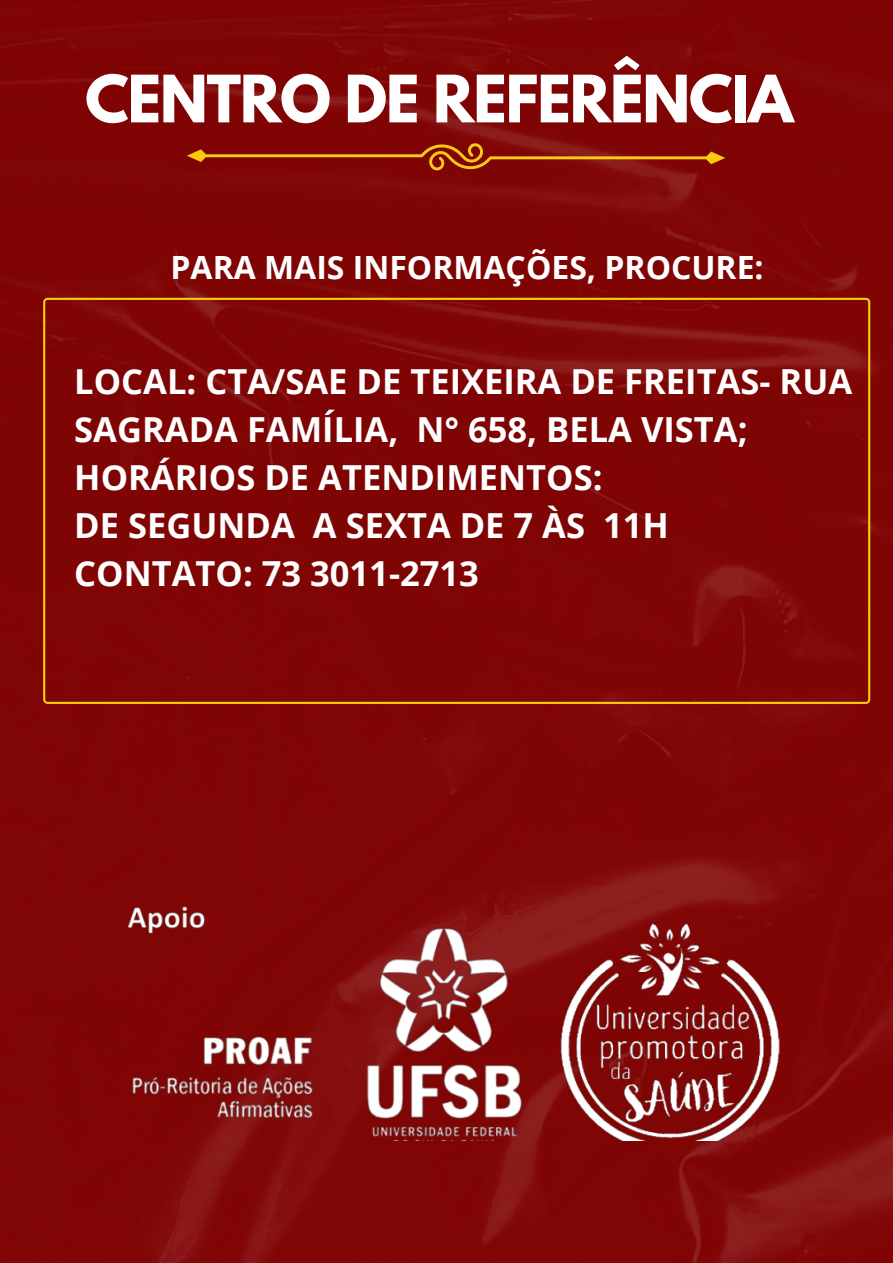
<style>
.page{position:relative;width:893px;height:1263px;background:#800505}
.page>*{position:absolute;margin:0;border:0;box-sizing:border-box;transform-origin:0 0}
.t1{font:700 57.82px "League Spartan";letter-spacing:-.02em;color:#fff}
.t2{font:700 34.5px/47.8px "Open Sans";color:#fff}
.t3{font:700 31.95px "Open Sans";color:#fff}
</style>
<div class="page">
<div style="left:43px;top:298px;width:827px;height:406px;background:#7f0404"></div>
<svg style="left:187px;top:143px;width:538px;height:27px"></svg>
<img style="left:118px;top:892px;width:692px;height:249px">
<h1 class="t1" style="left:85px;top:70px;width:710px">CENTRO DE REFERÊNCIA</h1>
<p class="t3" style="left:171px;top:244px;width:594px">PARA MAIS INFORMAÇÕES, PROCURE:</p>
<p class="t2" style="left:74px;top:357px;width:779px">LOCAL: CTA/SAE DE TEIXEIRA DE FREITAS- RUA<br>SAGRADA FAMÍLIA, N° 658, BELA VISTA;<br>HORÁRIOS DE ATENDIMENTOS:<br>DE SEGUNDA A SEXTA DE 7 ÀS 11H<br>CONTATO: 73 3011-2713</p>
</div>
